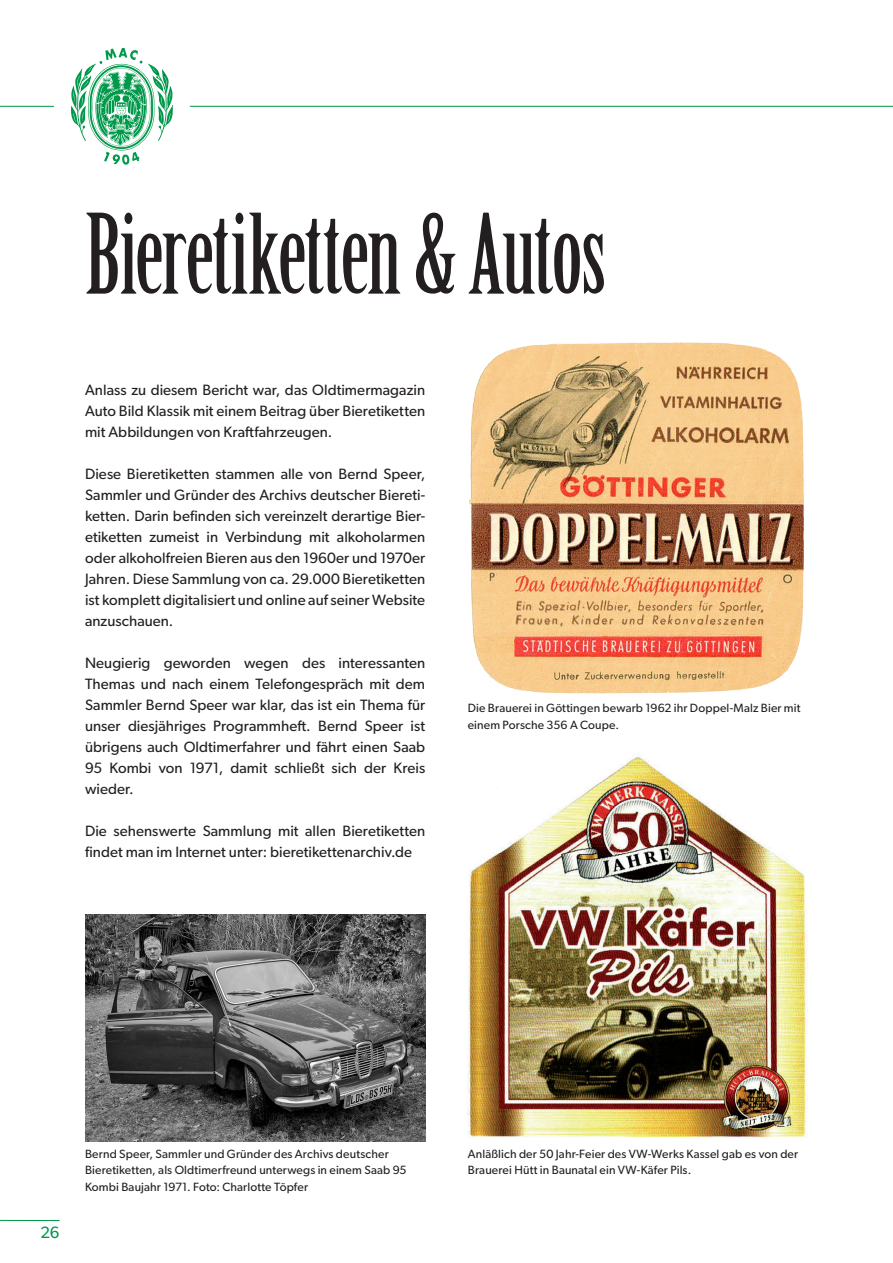
<style>
.page{position:relative;width:893px;height:1263px;background:#fff}
.page>*{position:absolute;margin:0;border:0;box-sizing:border-box;transform-origin:0 0}
.t1{font:108px "Birch Std";letter-spacing:-.015em;color:#231f20}
.t2{font:16.5px "Gibson";color:#00984a}
.t3{font:15px/21px "Gibson";letter-spacing:.005em;color:#231f20;text-align:justify}
.t4{font:12px/16.5px "Gibson";letter-spacing:.015em;color:#231f20}
</style>
<div class="page">
<hr style="left:0;top:1220px;width:60px;height:1px;background:#00984a">
<hr style="left:190px;top:106px;width:703px;height:1px;background:#00984a">
<svg style="left:71px;top:48px;width:102px;height:117px"></svg>
<hr style="left:0;top:106px;width:54px;height:1px;background:#00984a">
<img style="left:469px;top:342px;width:335px;height:352px">
<img style="left:85px;top:915px;width:340px;height:227px">
<img style="left:468px;top:757px;width:340px;height:381px">
<h1 class="t1" style="left:85px;top:194px;width:523px">Bieretiketten &amp; Autos</h1>
<p class="t3" style="left:85px;top:379px;width:342px">Anlass zu diesem Bericht war, das Oldtimermagazin Auto Bild Klassik mit einem Beitrag über Bieretiketten mit Abbildungen von Kraftfahrzeugen.</p>
<p class="t3" style="left:85px;top:463px;width:342px">Diese Bieretiketten stammen alle von Bernd Speer, Sammler und Gründer des Archivs deutscher Biereti&shy;ketten. Darin befinden sich vereinzelt derartige Bier&shy;etiketten zumeist in Verbindung mit alkoholarmen oder alkoholfreien Bieren aus den 1960er und 1970er Jahren. Diese Sammlung von ca. 29.000 Bieretiketten ist komplett digitalisiert und online auf seiner Website anzuschauen.</p>
<p class="t3" style="left:85px;top:652px;width:342px">Neugierig geworden wegen des interessanten Themas und nach einem Telefongespräch mit dem Sammler Bernd Speer war klar, das ist ein Thema für unser diesjähriges Programmheft. Bernd Speer ist übrigens auch Oldtimerfahrer und fährt einen Saab 95 Kombi von 1971, damit schließt sich der Kreis wieder.</p>
<p class="t3" style="left:85px;top:820px;width:342px">Die sehenswerte Sammlung mit allen Bieretiketten findet man im Internet unter: bieretikettenarchiv.de</p>
<p class="t4" style="left:468px;top:700px;width:334px">Die Brauerei in Göttingen bewarb 1962 ihr Doppel-Malz Bier mit einem Porsche 356 A Coupe.</p>
<p class="t2" style="left:41px;top:1222px;width:20px">26</p>
<p class="t4" style="left:85px;top:1145px;width:323px">Bernd Speer, Sammler und Gründer des Archivs deutscher<br>Bieretiketten, als Oldtimerfreund unterwegs in einem Saab 95<br>Kombi Baujahr 1971. Foto: Charlotte Töpfer</p>
<p class="t4" style="left:468px;top:1145px;width:332px">Anläßlich der 50 Jahr-Feier des VW-Werks Kassel gab es von der<br>Brauerei Hütt in Baunatal ein VW-Käfer Pils.</p>
</div>
